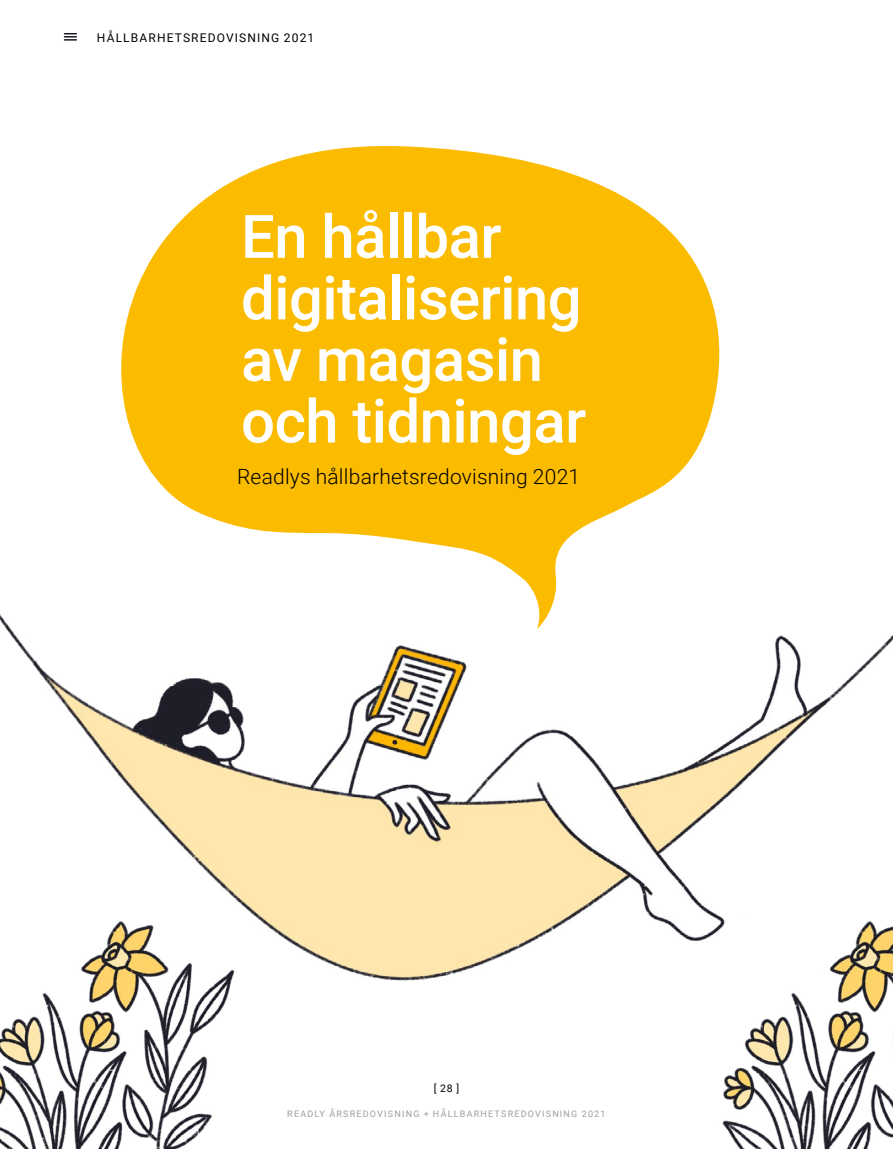
<style>
.page{position:relative;width:893px;height:1149px;background:#fff}
.page>*{position:absolute;margin:0;border:0;box-sizing:border-box;transform-origin:0 0}
.t1{font:500 60px/61.5px "Roboto";letter-spacing:-.01em;color:#fff}
.t2{font:300 21px "Roboto";letter-spacing:.01em;color:#000}
.t3{font:12px "Roboto";letter-spacing:.095em;color:#000}
.t4{font:10.5px "Roboto";color:#000}
.t5{font:9px "Roboto";letter-spacing:.135em;color:#9d9d9c}
</style>
<div class="page">
<svg style="left:121px;top:146px;width:599px;height:357px;background:#fbc524"></svg>
<svg style="left:65px;top:33px;width:11px;height:8px"></svg>
<img style="left:0;top:503px;width:893px;height:478px">
<img style="left:588px;top:899px;width:305px;height:249px">
<img style="left:0;top:899px;width:241px;height:249px">
<h3 class="t3" style="left:97px;top:29px;width:219px">HÅLLBARHETSREDOVISNING 2021</h3>
<h1 class="t1" style="left:241px;top:203px;width:347px">En hållbar digitalisering av magasin och tidningar</h1>
<h2 class="t2" style="left:237px;top:461px;width:345px">Readlys hållbarhetsredovisning 2021</h2>
<p class="t4" style="left:434px;top:1080px;width:27px">[ 28 ]</p>
<p class="t5" style="left:287px;top:1106px;width:320px">READLY ÅRSREDOVISNING + HÅLLBARHETSREDOVISNING 2021</p>
</div>
